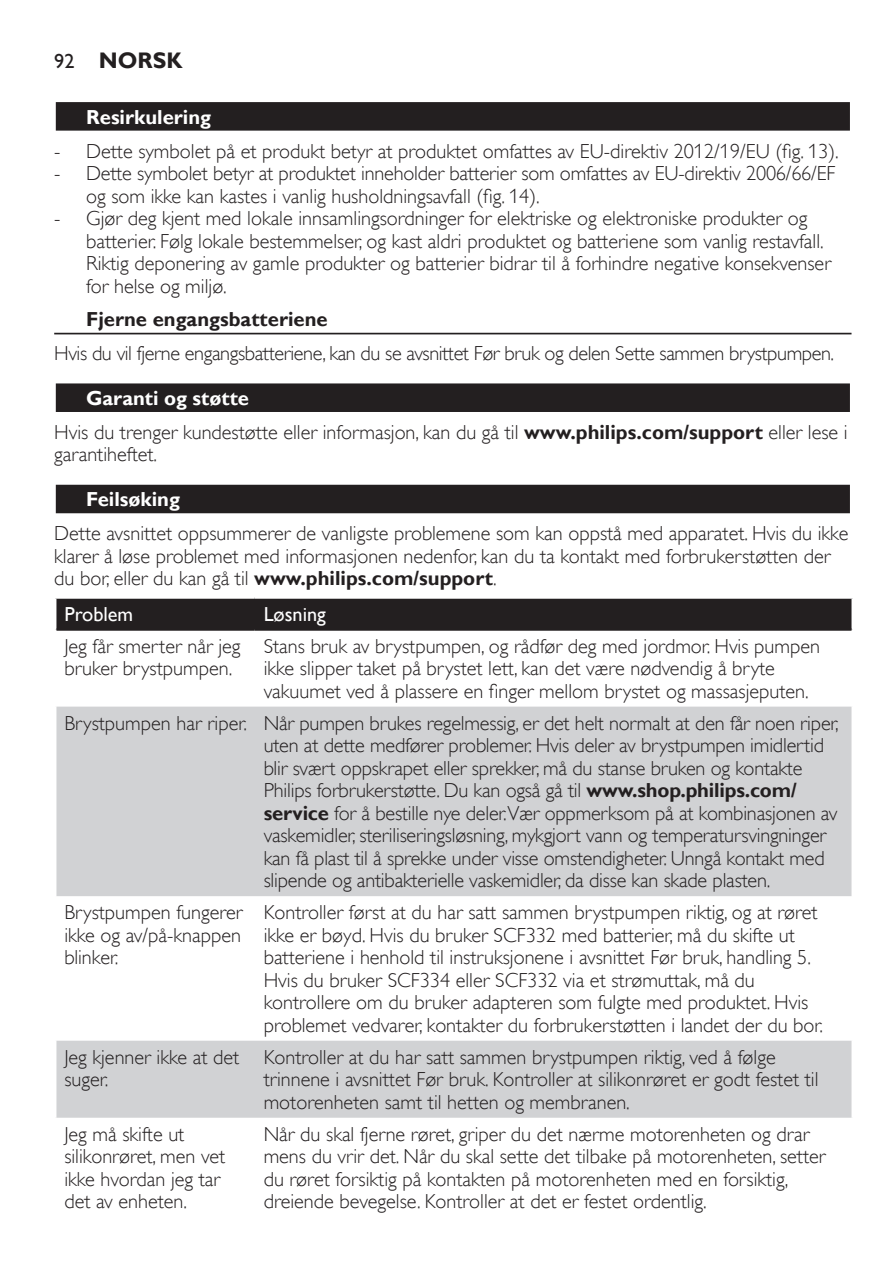
<style>
.page{position:relative;width:893px;height:1276px;background:#fff}
.page>*{position:absolute;margin:0;border:0;box-sizing:border-box;transform-origin:0 0}
.t1{font:700 22.5px "Gill Sans Alt One WGL";color:#231f20}
.t2{font:20.25px/22.5px "Gill Sans Alt One WGL Light";color:#231f20}
.t3{font:20.25px "Gill Sans Alt One WGL Light";letter-spacing:-.02em;color:#231f20}
.t4{font:700 20.25px/35.3px "Gill Sans Alt One WGL";color:#231f20}
.t5{font:700 20.25px "Gill Sans Alt One WGL";color:#fff}
.t6{font:20.25px "Gill Sans Alt One WGL";color:#fff}
.s1{font-weight:400;font-size:20.25px}
.s2{font-family:"Gill Sans Alt One WGL";font-weight:700}
.s3{font-family:"Gill Sans Alt One WGL Light";font-weight:400}
.s4{font-weight:400;color:#fff}
</style>
<div class="page">
<div style="left:56px;top:102px;width:794px;height:29px;background:#231f20"></div>
<hr style="left:54px;top:333px;width:797px;height:1px;background:#231f20">
<div style="left:56px;top:383px;width:794px;height:29px;background:#231f20"></div>
<div style="left:54px;top:483px;width:797px;height:32px;background:#c7c6c7"></div>
<div style="left:56px;top:485px;width:794px;height:28px;background:#231f20"></div>
<div style="left:56px;top:599px;width:795px;height:29px;background:#231f20"></div>
<svg style="left:56px;top:706px;width:795px;height:411px;fill:#d1d2d4"></svg>
<hr style="left:56px;top:628px;width:199px;height:3px;background:#231f20">
<hr style="left:255px;top:628px;width:596px;height:3px;background:#231f20">
<p class="t1" style="left:54px;top:45px;width:130px"><span class="s1">92</span> NORSK</p>
<p class="t5" style="left:86px;top:103px;width:127px">Resirkulering</p>
<p class="t2" style="left:54px;top:140px;width:786px">- Dette symbolet på et produkt betyr at produktet omfattes av EU-direktiv 2012/19/EU (fig. 13).</p>
<p class="t2" style="left:86px;top:162px;width:751px;text-indent:-32px">- Dette symbolet betyr at produktet inneholder batterier som omfattes av EU-direktiv 2006/66/EF og som ikke kan kastes i vanlig husholdningsavfall (fig. 14).</p>
<p class="t2" style="left:86px;top:207px;width:746px;text-indent:-32px">- Gjør deg kjent med lokale innsamlingsordninger for elektriske og elektroniske produkter og batterier. Følg lokale bestemmelser, og kast aldri produktet og batteriene som vanlig restavfall.<br>Riktig deponering av gamle produkter og batterier bidrar til å forhindre negative konsekvenser for helse og miljø.</p>
<p class="t4" style="left:86px;top:302px;width:243px">Fjerne engangsbatteriene</p>
<p class="t3" style="left:54px;top:340px;width:781px">Hvis du vil fjerne engangsbatteriene, kan du se avsnittet Før bruk og delen Sette sammen brystpumpen.</p>
<p class="t5" style="left:86px;top:384px;width:165px">Garanti og støtte</p>
<p class="t2" style="left:54px;top:421px;width:795px">Hvis du trenger kundestøtte eller informasjon, kan du gå til <span class="s2">www.philips.com/support</span> eller lese i garantiheftet.</p>
<p class="t5" style="left:86px;top:486px;width:95px">Feilsøking</p>
<p class="t2" style="left:54px;top:522px;width:796px">Dette avsnittet oppsummerer de vanligste problemene som kan oppstå med apparatet. Hvis du ikke klarer å løse problemet med informasjonen nedenfor, kan du ta kontakt med forbrukerstøtten der</p>
<p class="t4" style="left:64px;top:560px;width:434px;text-indent:-10px"><span class="s3">du bor, eller du kan gå til</span> www.philips.com/support<span class="s3">.<br></span><span class="s4">Problem</span></p>
<p class="t6" style="left:264px;top:600px;width:64px">Løsning</p>
<p class="t2" style="left:64px;top:634px;width:178px">Jeg får smerter når jeg bruker brystpumpen.</p>
<p class="t2" style="left:264px;top:634px;width:558px">Stans bruk av brystpumpen, og rådfør deg med jordmor. Hvis pumpen ikke slipper taket på brystet lett, kan det være nødvendig å bryte vakuumet ved å plassere en finger mellom brystet og massasjeputen.</p>
<p class="t2" style="left:264px;top:711px;width:577px;text-indent:-199px">Brystpumpen har riper. Når pumpen brukes regelmessig, er det helt normalt at den får noen riper, uten at dette medfører problemer. Hvis deler av brystpumpen imidlertid blir svært oppskrapet eller sprekker, må du stanse bruken og kontakte Philips forbrukerstøtte. Du kan også gå til <span class="s2">www.shop.philips.com/ service</span> for å bestille nye deler.Vær oppmerksom på at kombinasjonen av vaskemidler, steriliseringsløsning, mykgjort vann og temperatursvingninger kan få plast til å sprekke under visse omstendigheter. Unngå kontakt med slipende og antibakterielle vaskemidler, da disse kan skade plasten.</p>
<p class="t2" style="left:64px;top:901px;width:180px;text-align:justify">Brystpumpen fungerer ikke og av/på-knappen blinker.</p>
<p class="t2" style="left:264px;top:901px;width:561px">Kontroller først at du har satt sammen brystpumpen riktig, og at røret ikke er bøyd. Hvis du bruker SCF332 med batterier, må du skifte ut batteriene i henhold til instruksjonene i avsnittet Før bruk, handling 5.<br>Hvis du bruker SCF334 eller SCF332 via et strømuttak, må du kontrollere om du bruker adapteren som fulgte med produktet. Hvis problemet vedvarer, kontakter du forbrukerstøtten i landet der du bor.</p>
<p class="t2" style="left:64px;top:1045px;width:177px">Jeg kjenner ikke at det suger.</p>
<p class="t2" style="left:264px;top:1045px;width:556px">Kontroller at du har satt sammen brystpumpen riktig, ved å følge trinnene i avsnittet Før bruk. Kontroller at silikonrøret er godt festet til motorenheten samt til hetten og membranen.</p>
<p class="t2" style="left:64px;top:1122px;width:162px">Jeg må skifte ut silikonrøret, men vet ikke hvordan jeg tar det av enheten.</p>
<p class="t2" style="left:264px;top:1122px;width:563px">Når du skal fjerne røret, griper du det nærme motorenheten og drar mens du vrir det. Når du skal sette det tilbake på motorenheten, setter du røret forsiktig på kontakten på motorenheten med en forsiktig, dreiende bevegelse. Kontroller at det er festet ordentlig.</p>
</div>
